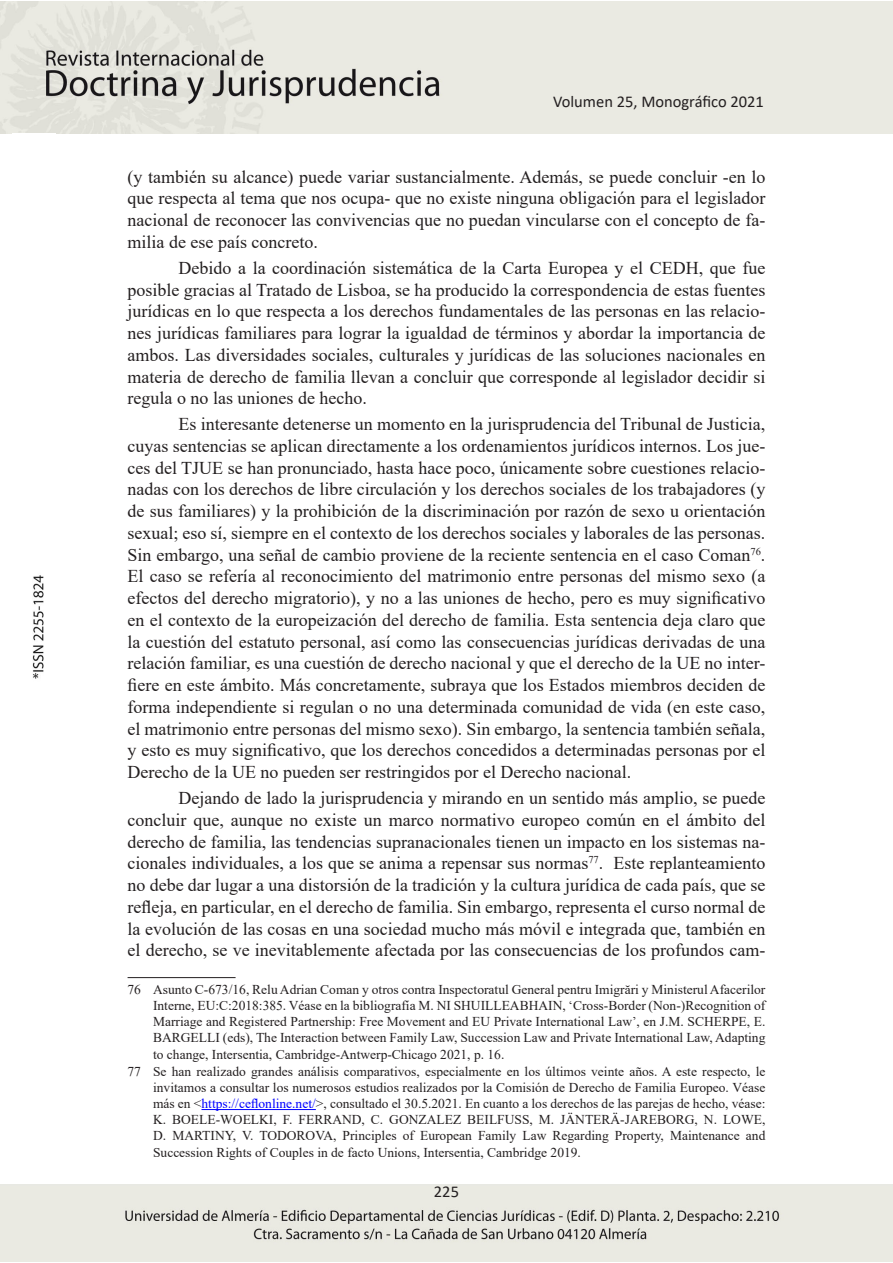
<style>
.page{position:relative;width:893px;height:1263px;background:#fff}
.page>*{position:absolute;margin:0;border:0;box-sizing:border-box;transform-origin:0 0}
.PARRAFO_2{font:18px/21.8px "Times New Roman";color:#231f20;text-align:justify}
.t1{font:16.5px "Calibri";color:#231f20}
.PIE{font:13.5px/16.2px "Times New Roman";color:#231f20;text-align:justify}
.s1{color:#00f}
</style>
<div class="page">
<img style="left:0;top:1184px;width:893px;height:78px">
<img style="left:0;top:1px;width:893px;height:133px">
<img style="left:32px;top:575px;width:12px;height:104px">
<hr style="left:128px;top:977px;width:108px;height:1px;background:#231f20">
<hr style="left:201px;top:1109px;width:115px;height:1px;background:#00f">
<p class="t1" style="left:553px;top:90px;width:212px">Volumen 25, Monográfico 2021</p>
<p class="PARRAFO_2" style="left:128px;top:165px;width:639px">(y también su alcance) puede variar sustancialmente. Además, se puede concluir -en lo que respecta al tema que nos ocupa- que no existe ninguna obligación para el legislador nacional de reconocer las convivencias que no puedan vincularse con el concepto de fa&shy;milia de ese país concreto.</p>
<p class="PARRAFO_2" style="left:128px;top:256px;width:639px;text-indent:51px">Debido a la coordinación sistemática de la Carta Europea y el CEDH, que fue posible gracias al Tratado de Lisboa, se ha producido la correspondencia de estas fuentes jurídicas en lo que respecta a los derechos fundamentales de las personas en las relacio&shy;nes jurídicas familiares para lograr la igualdad de términos y abordar la importancia de ambos. Las diversidades sociales, culturales y jurídicas de las soluciones nacionales en materia de derecho de familia llevan a concluir que corresponde al legislador decidir si regula o no las uniones de hecho.</p>
<p class="PARRAFO_2" style="left:128px;top:413px;width:639px;text-indent:51px">Es interesante detenerse un momento en la jurisprudencia del Tribunal de Justicia, cuyas sentencias se aplican directamente a los ordenamientos jurídicos internos. Los jue&shy;ces del TJUE se han pronunciado, hasta hace poco, únicamente sobre cuestiones relacio&shy;nadas con los derechos de libre circulación y los derechos sociales de los trabajadores (y de sus familiares) y la prohibición de la discriminación por razón de sexo u orientación sexual; eso sí, siempre en el contexto de los derechos sociales y laborales de las personas.<br>Sin embargo, una señal de cambio proviene de la reciente sentencia en el caso Coman<sup>76</sup>.<br>El caso se refería al reconocimiento del matrimonio entre personas del mismo sexo (a efectos del derecho migratorio), y no a las uniones de hecho, pero es muy significativo en el contexto de la europeización del derecho de familia. Esta sentencia deja claro que la cuestión del estatuto personal, así como las consecuencias jurídicas derivadas de una relación familiar, es una cuestión de derecho nacional y que el derecho de la UE no inter&shy;fiere en este ámbito. Más concretamente, subraya que los Estados miembros deciden de forma independiente si regulan o no una determinada comunidad de vida (en este caso, el matrimonio entre personas del mismo sexo). Sin embargo, la sentencia también señala, y esto es muy significativo, que los derechos concedidos a determinadas personas por el Derecho de la UE no pueden ser restringidos por el Derecho nacional.</p>
<p class="PARRAFO_2" style="left:128px;top:787px;width:639px;text-indent:51px">Dejando de lado la jurisprudencia y mirando en un sentido más amplio, se puede concluir que, aunque no existe un marco normativo europeo común en el ámbito del derecho de familia, las tendencias supranacionales tienen un impacto en los sistemas na&shy;cionales individuales, a los que se anima a repensar sus normas<sup>77</sup>. Este replanteamiento no debe dar lugar a una distorsión de la tradición y la cultura jurídica de cada país, que se refleja, en particular, en el derecho de familia. Sin embargo, representa el curso normal de la evolución de las cosas en una sociedad mucho más móvil e integrada que, también en el derecho, se ve inevitablemente afectada por las consecuencias de los profundos cam-</p>
<p class="PIE" style="left:153px;top:981px;width:614px;text-indent:-26px">76 Asunto C-673/16, Relu Adrian Coman y otros contra Inspectoratul General pentru Imigrări y Ministerul Afacerilor Interne, EU:C:2018:385. Véase en la bibliografía M. NI SHUILLEABHAIN, ʻCross-Border (Non-)Recognition of Marriage and Registered Partnership: Free Movement and EU Private International Lawʼ, en J.M. SCHERPE, E.<br>BARGELLI (eds), The Interaction between Family Law, Succession Law and Private International Law, Adapting to change, Intersentia, Cambridge-Antwerp-Chicago 2021, p. 16.</p>
<p class="PIE" style="left:153px;top:1062px;width:614px;text-indent:-26px">77 Se han realizado grandes análisis comparativos, especialmente en los últimos veinte años. A este respecto, le invitamos a consultar los numerosos estudios realizados por la Comisión de Derecho de Familia Europeo. Véase más en ˂<span class="s1">https://ceflonline.net/</span>˃, consultado el 30.5.2021. En cuanto a los derechos de las parejas de hecho, véase:<br>K. BOELE-WOELKI, F. FERRAND, C. GONZALEZ BEILFUSS, M. JÄNTERÄ-JAREBORG, N. LOWE, D. MARTINY, V. TODOROVA, Principles of European Family Law Regarding Property, Maintenance and Succession Rights of Couples in de facto Unions, Intersentia, Cambridge 2019.</p>
<p class="t1" style="left:434px;top:1180px;width:27px">225</p>
</div>
